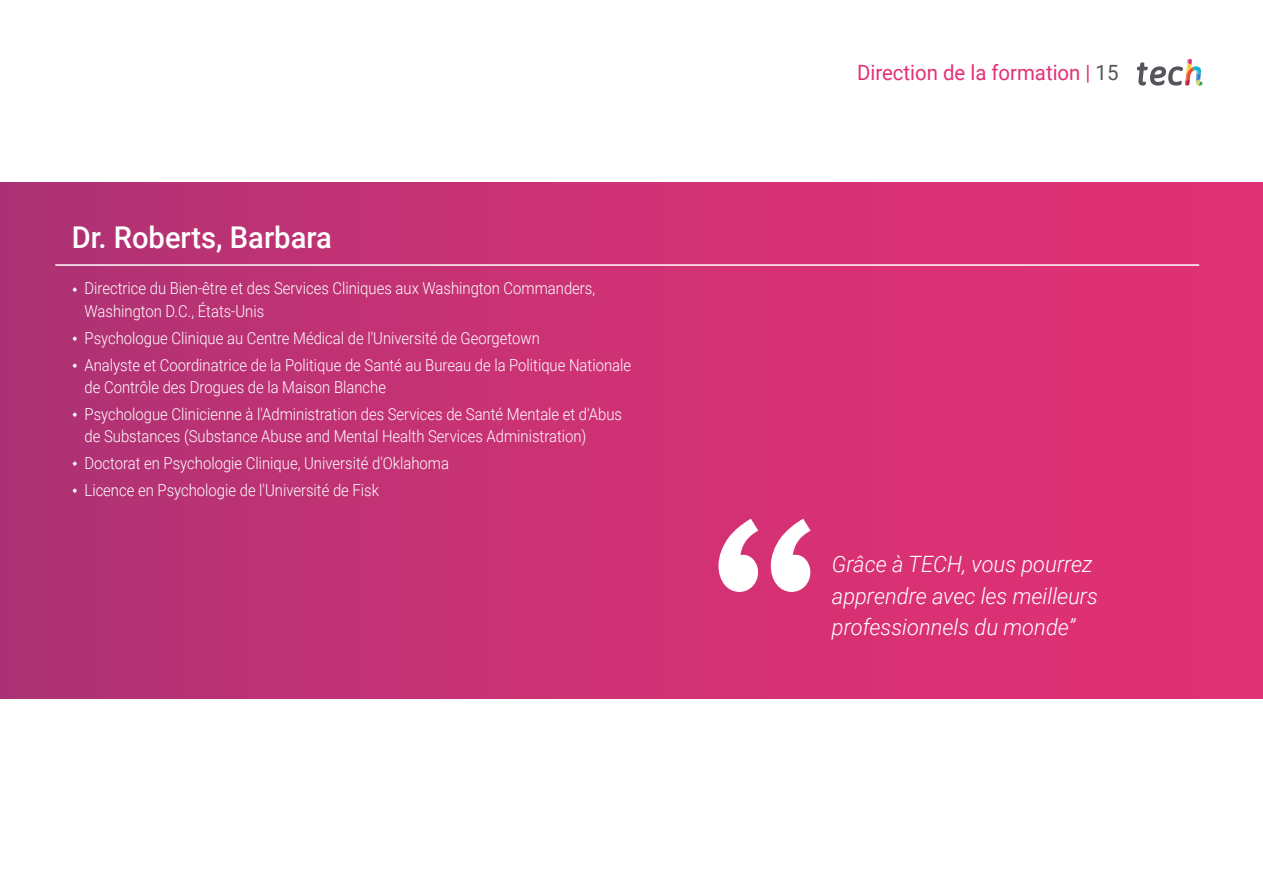
<style>
.page{position:relative;width:1263px;height:893px;background:#fff}
.page>*{position:absolute;margin:0;border:0;box-sizing:border-box;transform-origin:0 0}
.t1{font:500 30px "Roboto";color:#fff}
.t2{font:italic 300 22.5px/31.5px "Roboto";color:#fff}
.t3{font:21px "Roboto";color:#e52f75}
.t4{font:300 16.5px/26.7px "Roboto";color:#fff;scale:.9 1}
.s1{color:#52555b}
</style>
<div class="page">
<div style="left:0;top:182px;width:1263px;height:516px;background:linear-gradient(to right,#b13274,#e63174)"></div>
<hr style="left:55px;top:264px;width:1144px;height:2px;background:#fff">
<svg style="left:1137px;top:59px;width:65px;height:27px"></svg>
<svg style="left:718px;top:519px;width:93px;height:73px"></svg>
<svg style="left:73px;top:287px;width:4px;height:5px"></svg>
<svg style="left:73px;top:336px;width:4px;height:5px"></svg>
<svg style="left:73px;top:363px;width:4px;height:5px"></svg>
<svg style="left:73px;top:412px;width:4px;height:5px"></svg>
<svg style="left:73px;top:461px;width:4px;height:5px"></svg>
<svg style="left:73px;top:488px;width:4px;height:5px"></svg>
<h1 class="t1" style="left:72px;top:216px;width:262px">Dr. Roberts, Barbara</h1>
<p class="t4" style="left:85px;top:277px;width:569px;line-height:22.5px">Directrice du Bien-être et des Services Cliniques aux Washington Commanders,<br>Washington D.C., États-Unis</p>
<p class="t4" style="left:85px;top:324px;width:609px">Psychologue Clinique au Centre Médical de l'Université de Georgetown<br>Analyste et Coordinatrice de la Politique de Santé au Bureau de la Politique Nationale</p>
<p class="t4" style="left:85px;top:373px;width:599px">de Contrôle des Drogues de la Maison Blanche<br>Psychologue Clinicienne à l'Administration des Services de Santé Mentale et d'Abus</p>
<p class="t4" style="left:85px;top:422px;width:559px">de Substances (Substance Abuse and Mental Health Services Administration)<br>Doctorat en Psychologie Clinique, Université d'Oklahoma<br>Licence en Psychologie de l'Université de Fisk</p>
<p class="t3" style="left:857px;top:57px;width:263px">Direction de la formation | <span class="s1">15</span></p>
<h2 class="t2" style="left:832px;top:548px;width:268px">Grâce à TECH, vous pourrez apprendre avec les meilleurs professionnels du monde”</h2>
</div>
